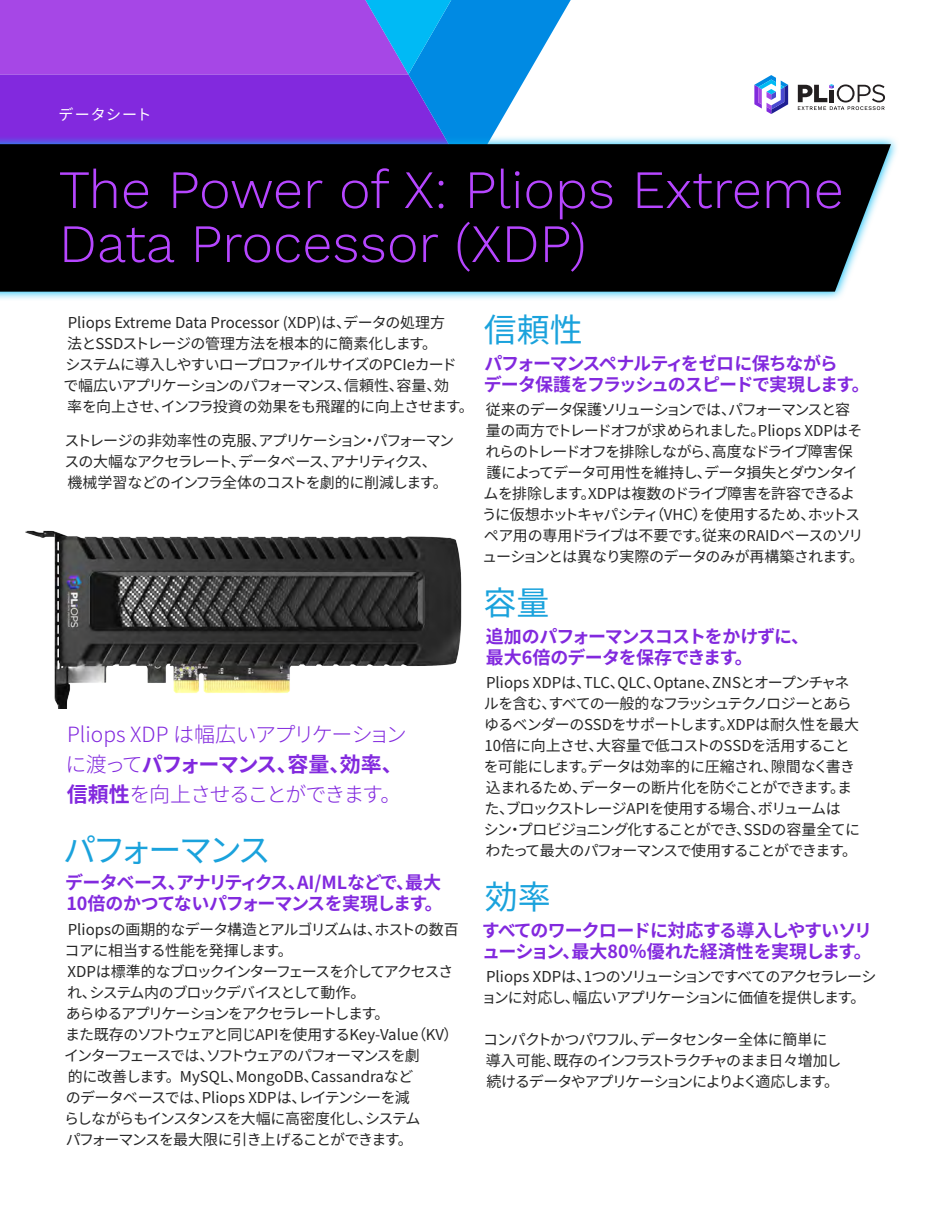
<style>
.page{position:relative;width:945px;height:1215px;background:#fff}
.page>*{position:absolute;margin:0;border:0;box-sizing:border-box;transform-origin:0 0}
.t1{font:300 54px/54px "Work Sans";color:#b646ff}
.t2{font:33px "Noto Sans CJ Kjp";letter-spacing:-.11em;color:#1aa2dc}
.t3{font:33px "Noto Sans CJ Kjp";letter-spacing:-.085em;color:#1aa2dc}
.t4{font:300 21px/30px "Noto Sans CJ Kjp";letter-spacing:-.06em;color:#8229de}
.t5{font:700 18px/21px "Noto Sans CJ Kjp";letter-spacing:-.06em;color:#8229de}
.t6{font:15px/21px "Noto Sans CJ Kjp";letter-spacing:-.06em;color:#262626}
.t7{font:15px/21px "Noto Sans CJ Kjp";letter-spacing:-.03em;color:#262626}
.t8{font:15px/21px "Noto Sans CJ Kjp";letter-spacing:-.08em;color:#262626}
.t9{font:15px "Noto Sans CJ Kjp";letter-spacing:-.09em;color:#262626}
.t10{font:15px "Noto Sans CJ Kjp";letter-spacing:-.025em;color:#262626}
.t11{font:15px "Noto Sans CJ Kjp";letter-spacing:-.04em;color:#262626}
.t12{font:15px "Noto Sans CJ Kjp";letter-spacing:.055em;color:#fff}
.s1{font-weight:700}
</style>
<div class="page">
<svg style="left:0;top:0;width:571px;height:135px;background:#7b5ae5"></svg>
<svg style="left:0;top:135px;width:897px;height:164px"></svg>
<div style="left:0;top:144px;width:891px;height:148px;background:#000"></div>
<svg style="left:798px;top:84px;width:87px;height:26px"></svg>
<svg style="left:754px;top:75px;width:34px;height:39px"></svg>
<img style="left:25px;top:530px;width:437px;height:178px">
<p class="t12" style="left:58px;top:107px;width:95px">データシート</p>
<h1 class="t1" style="left:59px;top:160px;width:786px">The Power of X: Pliops Extreme<br>Data Processor (XDP)</h1>
<p class="t7" style="left:64px;top:312px;width:412px">Pliops Extreme Data Processor (XDP)は、データの処理方<br>法とSSDストレージの管理方法を根本的に簡素化します。<br>システムに導入しやすいロープロファイルサイズのPCIeカード<br>で幅広いアプリケーションのパフォーマンス、信頼性、容量、効<br>率を向上させ、インフラ投資の効果をも飛躍的に向上させます。</p>
<p class="t6" style="left:64px;top:431px;width:391px">ストレージの非効率性の克服、アプリケーション・パフォーマンスの大幅なアクセラレート、データベース、アナリティクス、機械学習などのインフラ全体のコストを劇的に削減します。</p>
<h3 class="t4" style="left:65px;top:720px;width:349px">Pliops XDP は幅広いアプリケーションに渡って<span class="s1">パフォーマンス、容量、効率、　信頼性</span>を向上させることができます。</h3>
<h2 class="t2" style="left:63px;top:831px;width:209px">パフォーマンス</h2>
<p class="t5" style="left:65px;top:873px;width:379px">データベース、アナリティクス、AI/MLなどで、最大<br>10倍のかつてないパフォーマンスを実現します。</p>
<p class="t6" style="left:64px;top:919px;width:396px">Pliopsの画期的なデータ構造とアルゴリズムは、ホストの数百コアに相当する性能を発揮します。<br>XDPは標準的なブロックインターフェースを介してアクセスされ、システム内のブロックデバイスとして動作。<br>あらゆるアプリケーションをアクセラレートします。<br>また既存のソフトウェアと同じAPIを使用するKey-Value（KV）インターフェースでは、ソフトウェアのパフォーマンスを劇<br>的に改善します。 MySQL、MongoDB、Cassandraなど<br>のデータベースでは、Pliops XDPは、レイテンシーを減<br>らしながらもインスタンスを大幅に高密度化し、システム<br>パフォーマンスを最大限に引き上げることができます。</p>
<h2 class="t3" style="left:484px;top:311px;width:100px">信頼性</h2>
<p class="t5" style="left:484px;top:353px;width:388px">パフォーマンスペナルティをゼロに保ちながら<br>データ保護をフラッシュのスピードで実現します。</p>
<p class="t8" style="left:486px;top:399px;width:366px">従来のデータ保護ソリューションでは、パフォーマンスと容</p>
<p class="t7" style="left:486px;top:420px;width:378px">量の両方でトレードオフが求められました。Pliops XDPはそ</p>
<p class="t8" style="left:485px;top:441px;width:369px">れらのトレードオフを排除しながら、高度なドライブ障害保</p>
<p class="t6" style="left:486px;top:462px;width:373px">護によってデータ可用性を維持し、データ損失とダウンタイ</p>
<p class="t6" style="left:484px;top:483px;width:373px">ムを排除します。XDPは複数のドライブ障害を許容できるよ</p>
<p class="t9" style="left:482px;top:506px;width:380px">うに仮想ホットキャパシティ（VHC）を使用するため、ホットス</p>
<p class="t10" style="left:484px;top:527px;width:381px">ペア用の専用ドライブは不要です。従来のRAIDベースのソリ</p>
<p class="t11" style="left:482px;top:548px;width:383px">ューションとは異なり実際のデータのみが再構築されます。</p>
<h2 class="t3" style="left:483px;top:585px;width:67px">容量</h2>
<p class="t5" style="left:486px;top:626px;width:325px">追加のパフォーマンスコストをかけずに、最大6倍のデータを保存できます。</p>
<p class="t6" style="left:484px;top:673px;width:378px">Pliops XDPは、TLC、QLC、Optane、ZNSとオープンチャネルを含む、すべての一般的なフラッシュテクノロジーとあらゆるベンダーのSSDをサポートします。XDPは耐久性を最大10倍に向上させ、大容量で低コストのSSDを活用することを可能にします。データは効率的に圧縮され、隙間なく書き込まれるため、データーの断片化を防ぐことができます。また、ブロックストレージAPIを使用する場合、ボリュームは<br>シン・プロビジョニング化することができ、SSDの容量全てにわたって最大のパフォーマンスで使用することができます。</p>
<h2 class="t3" style="left:485px;top:879px;width:67px">効率</h2>
<p class="t5" style="left:482px;top:920px;width:392px">すべてのワークロードに対応する導入しやすいソリューション、最大80％優れた経済性を実現します。</p>
<p class="t6" style="left:481px;top:967px;width:397px;text-indent:5px">Pliops XDPは、1つのソリューションですべてのアクセラレーションに対応し、幅広いアプリケーションに価値を提供します。</p>
<p class="t8" style="left:483px;top:1030px;width:360px">コンパクトかつパワフル、データセンター全体に簡単に導入可能、既存のインフラストラクチャのまま日々増加し続けるデータやアプリケーションによりよく適応します。</p>
</div>
